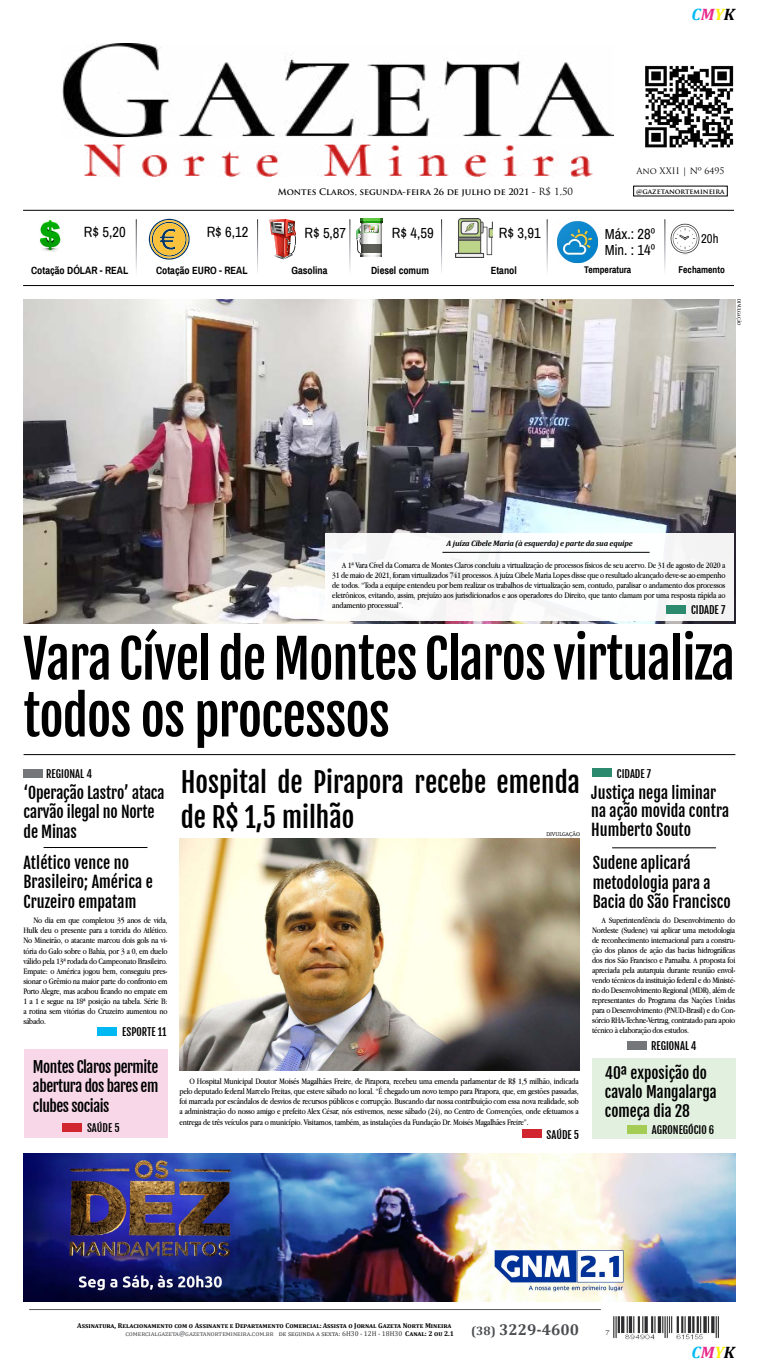
<style>
.page{position:relative;width:759px;height:1365px;background:#fff}
.page>*{position:absolute;margin:0;border:0;box-sizing:border-box;transform-origin:0 0}
.t1{font:52.5px/56.9px "Fjalla One";letter-spacing:-.02em;color:#000}
.t2{font:27.12px "Fjalla One";color:#000}
.t3{font:italic 700 16.62px "Cambria";color:#00b9f3}
.t4{font:15.75px/19.2px "Fjalla One";color:#000}
.t5{font:700 15.75px "Cambria";color:#4b4d50}
.t6{font:15.31px/19.2px "Fjalla One";letter-spacing:-.03em;color:#000;text-align:justify}
.t7{font:15.31px/19.2px "Fjalla One";color:#000}
.t8{font:14.53px/15.8px "Archivo Narrow";color:#000}
.t9{font:12.69px "Archivo Narrow";color:#000}
.t10{font:700 12.25px "Cambria";color:#4b4d50}
.t11{font:10.5px "Fjalla One";color:#000}
.t12{font:700 10.41px "Archivo Narrow";color:#000}
.t13{font:700 9.62px "Archivo Narrow";color:#000}
.t14{font:8.75px/10.1px "Apple Garamond";letter-spacing:-.025em;color:#000;text-align:justify}
.t15{font:700 8.75px "Trajan Pro";color:#000}
.t16{font:8.75px "Trajan Pro";color:#000}
.t17{font:italic 700 7.88px "Cambria";letter-spacing:-.02em;color:#000}
.t18{font:700 7px "Cambria";color:#000}
.t19{font:7px "Cambria";color:#333}
.t20{font:7px "Cambria";letter-spacing:.055em;color:#4b4d50}
.t21{font:700 7px "Trajan Pro";color:#000}
.t22{font:5.25px "Apple Garamond";color:#000}
.t23{font:5.25px "Andada";color:#000}
.s1{color:#e82a8c}
.s2{color:#fff00c}
.s3{color:#000}
.s4{font-weight:400;font-size:9.62px}
.s5{font-weight:700;color:#000}
</style>
<div class="page">
<hr style="left:29px;top:1308px;width:572px;height:1px;background:#58595b">
<img style="left:62px;top:44px;width:551px;height:133px">
<img style="left:645px;top:65px;width:89px;height:83px">
<img style="left:180px;top:838px;width:399px;height:232px">
<img style="left:24px;top:299px;width:711px;height:324px">
<div style="left:325px;top:533px;width:408px;height:88px;background:#fff"></div>
<div style="left:98px;top:1026px;width:19px;height:9px;background:#00b9f3"></div>
<div style="left:667px;top:605px;width:19px;height:9px;background:#2c8a6e"></div>
<div style="left:592px;top:768px;width:20px;height:9px;background:#2c8a6e"></div>
<div style="left:627px;top:1040px;width:20px;height:9px;background:#747779"></div>
<div style="left:522px;top:1129px;width:19px;height:9px;background:#d12530"></div>
<div style="left:23px;top:768px;width:20px;height:9px;background:#747779"></div>
<div style="left:592px;top:1058px;width:144px;height:80px;background:#e2f1df"></div>
<div style="left:24px;top:1049px;width:143px;height:89px;background:#f8d8e8"></div>
<hr style="left:24px;top:754px;width:711px;height:1px;background:#000">
<hr style="left:44px;top:847px;width:103px;height:1px;background:#000">
<hr style="left:612px;top:847px;width:104px;height:1px;background:#000">
<img style="left:23px;top:1153px;width:712px;height:148px">
<hr style="left:23px;top:210px;width:711px;height:1px;background:#000">
<img style="left:605px;top:1316px;width:114px;height:24px">
<hr style="left:23px;top:285px;width:711px;height:1px;background:#000">
<img style="left:39px;top:219px;width:22px;height:32px">
<svg style="left:149px;top:219px;width:41px;height:40px"></svg>
<svg style="left:269px;top:219px;width:27px;height:40px"></svg>
<svg style="left:356px;top:219px;width:26px;height:38px"></svg>
<img style="left:557px;top:221px;width:42px;height:43px">
<img style="left:670px;top:223px;width:30px;height:31px">
<img style="left:455px;top:219px;width:37px;height:38px">
<hr style="left:442px;top:552px;width:208px;height:1px;background:#000">
<div style="left:63px;top:1122px;width:19px;height:9px;background:#d12530"></div>
<div style="left:627px;top:1124px;width:20px;height:9px;background:#a5cd56"></div>
<h3 class="t3" style="left:692px;top:2px;width:45px">C<span class="s1">M</span><span class="s2">Y</span><span class="s3">K</span></h3>
<h3 class="t8" style="left:84px;top:224px;width:43px">$R 5,20</h3>
<p class="t12" style="left:31px;top:264px;width:99px">Cotação Dólar - Real</p>
<h3 class="t8" style="left:207px;top:224px;width:43px">$R 6,12</h3>
<p class="t12" style="left:156px;top:263px;width:75px">Cotação EURO REAL-</p>
<p class="t15" style="left:278px;top:186px;width:297px">Montes Claros, segunda-feira 26 de julho de 2021 <span class="s4">R</span>- <span class="s4">$ 1,50</span></p>
<p class="t16" style="left:636px;top:165px;width:90px">Ano XXII | Nº 6495</p>
<p class="t21" style="left:636px;top:187px;width:90px">@gazetanortemineira</p>
<h3 class="t8" style="left:304px;top:225px;width:43px">$R 5,87</h3>
<p class="t12" style="left:291px;top:263px;width:38px">Gasolina</p>
<h3 class="t8" style="left:392px;top:225px;width:43px">$R 4,59</h3>
<p class="t12" style="left:371px;top:263px;width:59px">Diesel comum</p>
<h3 class="t8" style="left:499px;top:225px;width:43px">$R 3,91</h3>
<p class="t12" style="left:491px;top:263px;width:28px">Etanol</p>
<h3 class="t8" style="left:605px;top:226px;width:52px">Máx.: 28º<br>Min :. 14º</h3>
<p class="t13" style="left:584px;top:264px;width:49px">Temperatura</p>
<h3 class="t9" style="left:701px;top:230px;width:19px">20h</h3>
<p class="t13" style="left:678px;top:263px;width:48px">Fechamento</p>
<p class="t22" style="left:742px;top:299px;width:28px;rotate:90deg">DIVULGAÇÃO</p>
<p class="t17" style="left:447px;top:537px;width:187px">A juíza Cibele Maria à( esquerda e) parte da sua equipe</p>
<p class="t14" style="left:332px;top:560px;width:395px;text-indent:10px">ª1A Vara Cível da Comarca de Montes Claros concluiu a virtualização de processos físicos de seu acervo. De 31 de agosto de 2020 a 31 de maio de 2021, foram virtualizados 741 processos A. juíza Cibele Maria Lopes disse que o resultado alcançado deve s e- ao empenho de todos “. Toda a equipe entendeu por bem realizar os trabalhos de virtualização sem, contudo, paralisar o andamento dos processos eletrônicos, evitando, assim, prejuízo aos jurisdicionados e aos operadores do Direito, que tanto clamam por uma resposta rápida ao andamento processual .“</p>
<p class="t11" style="left:691px;top:604px;width:36px">cidade 7</p>
<h1 class="t1" style="left:23px;top:630px;width:714px">VaraCíveldeMontesClarosvirtualiza todos os processos</h1>
<h2 class="t2" style="left:181px;top:765px;width:401px">Hospital de Pirapora recebe emenda</h2>
<p class="t23" style="left:546px;top:830px;width:35px">DIVULGAÇÃO</p>
<p class="t11" style="left:617px;top:767px;width:36px">cidade 7</p>
<p class="t11" style="left:46px;top:767px;width:47px">REGIONAL 4</p>
<h3 class="t4" style="left:24px;top:783px;width:143px">‘Operação Lastro’ ataca carvão ilegal no Norte de Minas</h3>
<h3 class="t4" style="left:591px;top:782px;width:139px;line-height:18.8px">Justiça nega liminar na ação movida contra<br>Humberto Souto</h3>
<h3 class="t4" style="left:593px;top:853px;width:140px">Sudene aplicará metodologia para a<br>Bacia do São Francisco</h3>
<h2 class="t2" style="left:181px;top:800px;width:175px">de $R 1,5 milhão</h2>
<h3 class="t4" style="left:23px;top:852px;width:131px;line-height:19.7px">Atlético vence no<br>Brasileiro; América e<br>Cruzeiro empatam</h3>
<p class="t14" style="left:23px;top:915px;width:146px;text-align:right">No dia em que completou 35 anos de vida,<br>Hulk deu o presente para a torcida do Atlético.</p>
<p class="t14" style="left:23px;top:945px;width:146px">tória do Galo sobre o Bahia, por a3 0, em duelo</p>
<p class="t14" style="left:23px;top:935px;width:146px">No Mineirão o, atacante marcou dois gols na -v i</p>
<p class="t14" style="left:23px;top:955px;width:146px">válido pela 13ª rodada do Campeonato Brasileiro.</p>
<p class="t14" style="left:23px;top:975px;width:146px">sionar o Grêmio na maior parte do confronto em</p>
<p class="t14" style="left:23px;top:965px;width:146px">Empate o: América jogou bem, conseguiu pres-</p>
<p class="t14" style="left:23px;top:985px;width:146px">Porto Alegre, mas acabou ficando no empate em<br>e1a1 segue na 18ª posição na tabela. Série :B a rotina sem vitórias do Cruzeiro aumentou no sábado.</p>
<p class="t11" style="left:122px;top:1025px;width:46px">ESPORTE 11</p>
<h3 class="t6" style="left:33px;top:1057px;width:127px">Montes Claros permite abertura dos bares em clubes sociais</h3>
<p class="t11" style="left:87px;top:1121px;width:34px">SAÚDE 5</p>
<p class="t14" style="left:179px;top:1076px;width:401px;text-indent:10px">O Hospital Municipal Doutor Moisés Magalhães Freire, de Pirapora, recebeu uma emenda parlamentar de $R 1,5 milhão, indicada pelo deputado federal Marcelo Freitas, que esteve sábado no local É“. chegado um novo tempo para Pirapora, que em, gestões passadas, foi marcada por escândalos de desvios de recursos públicos e corrupção. Buscando dar nossa contribuição com essa nova realidade, sob a administração do nosso amigo e prefeito Alex César, nós estivemos, nesse sábado (24 ,) no Centro de Convenções, onde efetuamos a entrega de três veículos para o município. Visitamos, também as, instalações da Fundação Dr. Moisés Magalhães Freire .“</p>
<p class="t11" style="left:547px;top:1127px;width:34px">SAÚDE 5</p>
<p class="t14" style="left:592px;top:915px;width:145px;text-align:right">A Superintendência do Desenvolvimento do<br>Nordeste (Sudene) vai aplicar uma metodologia</p>
<p class="t14" style="left:592px;top:945px;width:145px">ção dos planos de ação das bacias hidrográficas</p>
<p class="t14" style="left:592px;top:935px;width:145px">de reconhecimento internacional para a constru-</p>
<p class="t14" style="left:592px;top:955px;width:145px">dos rios São Francisco e Parnaíba A. proposta foi</p>
<p class="t14" style="left:592px;top:985px;width:145px">rio do Desenvolvimento Regional (MDR ,) além de</p>
<p class="t14" style="left:592px;top:965px;width:145px">apreciada pela autarquia durante reunião envol-</p>
<p class="t14" style="left:592px;top:995px;width:145px">representantes do Programa das Nações Unidas</p>
<p class="t14" style="left:592px;top:1015px;width:145px">sórcio RHA-Techne-Vertrag, contratado para apoio</p>
<p class="t14" style="left:592px;top:975px;width:145px">vendo técnicos da instituição federal e do Ministé-</p>
<p class="t14" style="left:592px;top:1005px;width:145px">para o Desenvolvimento (PNUD-Brasil e) do Con-</p>
<p class="t14" style="left:592px;top:1025px;width:98px">técnico à elaboração dos estudos.</p>
<p class="t11" style="left:651px;top:1039px;width:47px">REGIONAL 4</p>
<h3 class="t7" style="left:605px;top:1062px;width:113px">40ª exposição do cavalo Mangalarga começa dia 28</h3>
<p class="t11" style="left:652px;top:1123px;width:64px">AGRONEGÓCIO 6</p>
<p class="t18" style="left:77px;top:1320px;width:376px">Assinatura, Relacionamento com o Assinante e Departamento Comercial:Assista o Jornal Gazeta Norte Mineira</p>
<h3 class="t5" style="left:499px;top:1317px;width:81px">3229-4600</h3>
<h3 class="t10" style="left:471px;top:1321px;width:26px">(38)</h3>
<p class="t20" style="left:125px;top:1329px;width:149px">comercialgazeta@gazetanortemineira.com.br</p>
<p class="t19" style="left:279px;top:1329px;width:177px">de segunda a sexta H6: 30 - 12H - 18H30 <span class="s5">Canal 2: ou 2.1</span></p>
<h3 class="t3" style="left:692px;top:1340px;width:45px">C<span class="s1">M</span><span class="s2">Y</span><span class="s3">K</span></h3>
</div>
